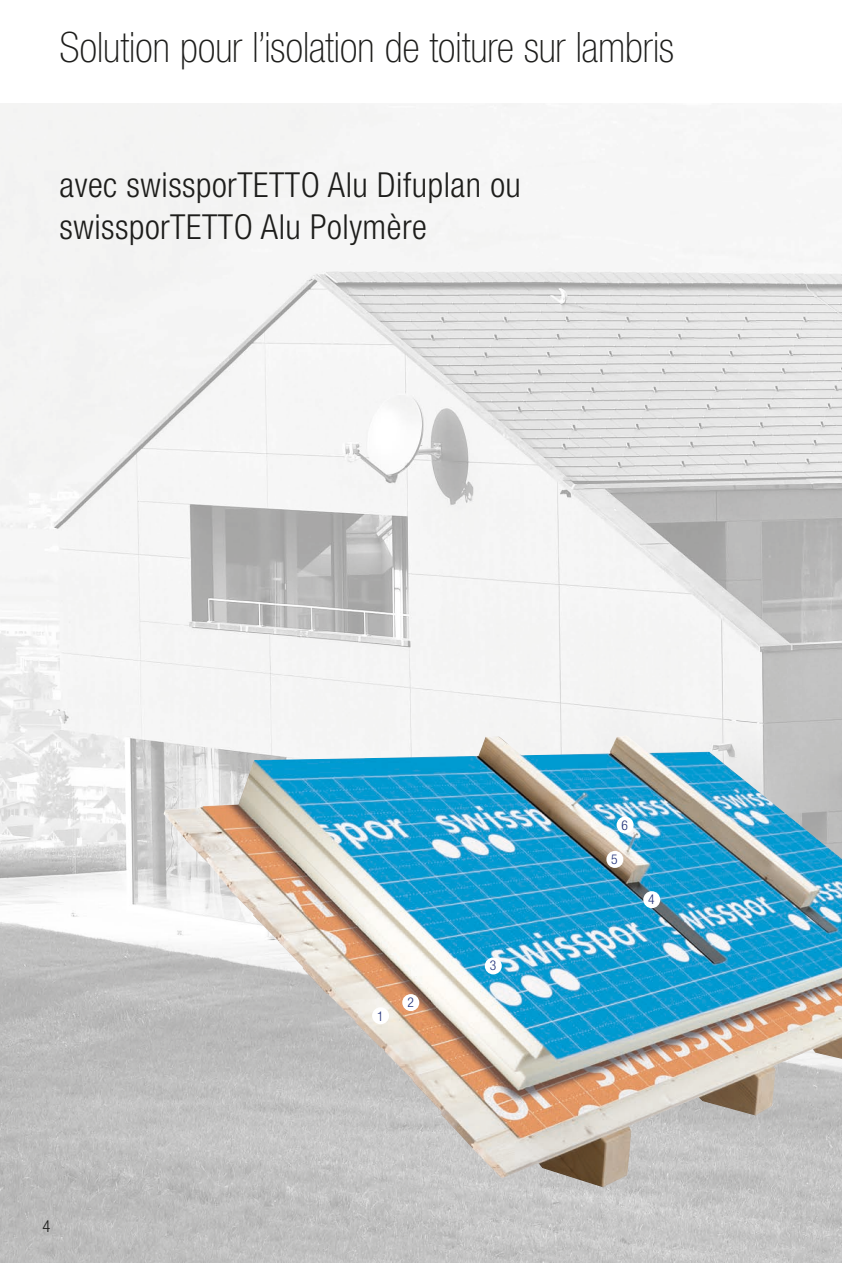
<style>
.page{position:relative;width:842px;height:1263px;background:#fff}
.page>*{position:absolute;margin:0;border:0;box-sizing:border-box;transform-origin:0 0}
.t1{font:100 condensed 42px "Helvetica Neue LT Std";letter-spacing:-.005em;color:#1d1d1b}
.t2{font:300 condensed 34.5px/42px "Helvetica Neue LT Std";letter-spacing:.015em;color:#1d1d1b}
.t3{font:300 condensed 16.5px "Helvetica Neue LT Std";color:#1d1d1b}
.t4{font:300 condensed 13.5px "Helvetica Neue LT Std";color:#1f2f78}
</style>
<div class="page">
<img style="left:0;top:103px;width:842px;height:1160px">
<img style="left:163px;top:735px;width:679px;height:452px">
<div style="left:372px;top:1007px;width:17px;height:17px;background:#fff;border-radius:50%"></div>
<div style="left:643px;top:891px;width:17px;height:17px;background:#fff;border-radius:50%"></div>
<div style="left:485px;top:957px;width:17px;height:17px;background:#fff;border-radius:50%"></div>
<div style="left:402px;top:994px;width:17px;height:17px;background:#fff;border-radius:50%"></div>
<div style="left:606px;top:851px;width:17px;height:17px;background:#fff;border-radius:50%"></div>
<div style="left:617px;top:816px;width:17px;height:17px;background:#fff;border-radius:50%"></div>
<p class="t1" style="left:60px;top:23px;width:616px">Solution pour l’isolation de toiture sur lambris</p>
<p class="t2" style="left:60px;top:163px;width:463px">avec swissporTETTO Alu Difuplan ou swissporTETTO Alu Polymère</p>
<p class="t3" style="left:43px;top:1217px;width:9px">4</p>
<p class="t4" style="left:377px;top:1008px;width:8px">1</p>
<p class="t4" style="left:407px;top:994px;width:8px">2</p>
<p class="t4" style="left:490px;top:958px;width:8px">3</p>
<p class="t4" style="left:621px;top:817px;width:8px">6</p>
<p class="t4" style="left:611px;top:851px;width:8px">5</p>
<p class="t4" style="left:648px;top:892px;width:8px">4</p>
</div>
